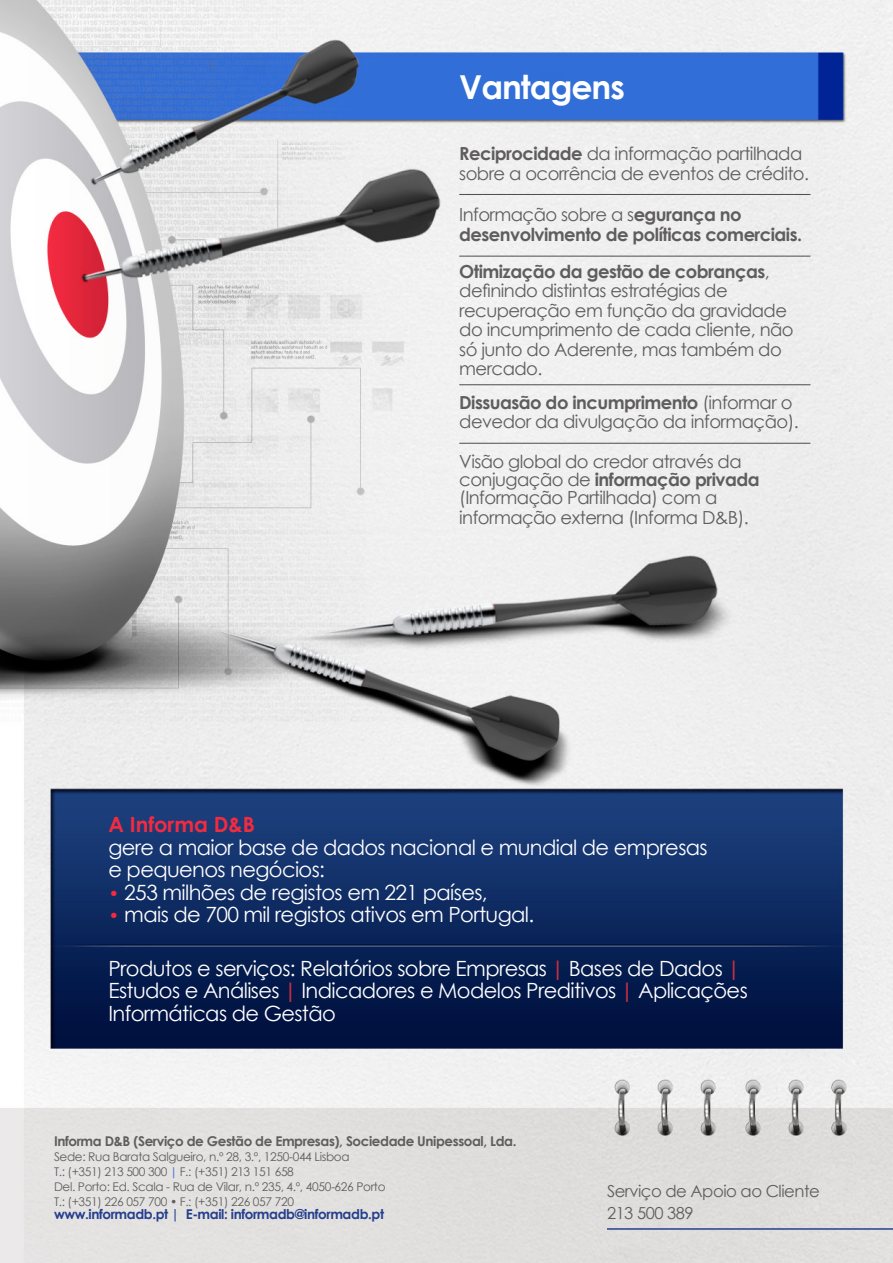
<style>
.page{position:relative;width:893px;height:1263px;background:#fff}
.page>*{position:absolute;margin:0;border:0;box-sizing:border-box;transform-origin:0 0}
.t1{font:700 33px "Century Gothic";letter-spacing:-.03em;color:#fff}
.t2{font:21px/22.5px "Century Gothic";letter-spacing:-.03em;color:#fff}
.t3{font:700 21px "Century Gothic";color:#f42a40}
.t4{font:18px/19.5px "Century Gothic";letter-spacing:-.03em;color:#5f5d5e}
.t5{font:700 18px/19.5px "Century Gothic";letter-spacing:-.03em;color:#5f5d5e}
.t6{font:16.5px "Century Gothic";letter-spacing:-.03em;color:#5f5d5e}
.t7{font:700 13.5px "Century Gothic";letter-spacing:-.03em;color:#5f5d5e}
.t8{font:700 13.5px "Century Gothic";letter-spacing:-.03em;color:#253f8e}
.t9{font:12px/15px "Century Gothic";letter-spacing:-.03em;color:#5f5d5e}
.s1{font-weight:700}
.s2{font-weight:400}
.s3{font-size:18px;color:#f42a40}
.s4{font-weight:700;color:#d02e43}
.s5{font-weight:700;color:#4b6ed4}
</style>
<div class="page">
<img style="left:0;top:0;width:893px;height:1263px">
<hr style="left:607px;top:1228px;width:286px;height:2px;background:#253f8e">
<hr style="left:459px;top:194px;width:351px;height:1px;background:#4b4c4d">
<hr style="left:459px;top:256px;width:351px;height:1px;background:#4b4c4d">
<hr style="left:459px;top:384px;width:351px;height:1px;background:#4b4c4d">
<hr style="left:459px;top:443px;width:351px;height:1px;background:#4b4c4d">
<p class="t1" style="left:459px;top:62px;width:167px">Vantagens</p>
<p class="t4" style="left:459px;top:144px;width:351px"><span class="s1">Reciprocidade</span> da informação partilhada sobre a ocorrência de eventos de crédito.</p>
<p class="t5" style="left:459px;top:204px;width:344px"><span class="s2">Informação sobre a s</span>egurança no desenvolvimento de políticas comerciais.</p>
<p class="t4" style="left:459px;top:261px;width:336px"><span class="s1">Otimização da gestão de cobranças</span>, definindo distintas estratégias de recuperação em função da gravidade do incumprimento de cada cliente, não só junto do Aderente, mas também do mercado.</p>
<p class="t4" style="left:459px;top:392px;width:341px"><span class="s1">Dissuasão do incumprimento</span> (informar o devedor da divulgação da informação).</p>
<p class="t4" style="left:459px;top:452px;width:302px;line-height:18.5px">Visão global do credor através da conjugação de <span class="s1">informação privada </span>(Informação Partilhada) com a informação externa (Informa D&amp;B).</p>
<p class="t3" style="left:108px;top:809px;width:148px">A Informa D&amp;B</p>
<p class="t2" style="left:108px;top:835px;width:601px">gere a maior base de dados nacional e mundial de empresas e pequenos negócios:</p>
<p class="t2" style="left:108px;top:880px;width:381px"><span class="s3">•</span> 253 milhões de registos em 221 países,</p>
<p class="t2" style="left:108px;top:903px;width:427px"><span class="s3">•</span> mais de 700 mil registos ativos em Portugal.</p>
<p class="t2" style="left:108px;top:956px;width:641px">Produtos e serviços: Relatórios sobre Empresas <span class="s4">|</span> Bases de Dados <span class="s4">|<br></span>Estudos e Análises <span class="s4">|</span> Indicadores e Modelos Preditivos <span class="s4">|</span> Aplicações<br>Informáticas de Gestão</p>
<p class="t7" style="left:54px;top:1130px;width:464px">Informa D&amp;B (Serviço de Gestão de Empresas), Sociedade Unipessoal, Lda.</p>
<p class="t9" style="left:54px;top:1148px;width:297px">Sede: Rua Barata Salgueiro, n.º 28, 3.º, 1250-044 Lisboa<br>T.: (+351) 213 500 300 <span class="s5">|</span> F.: (+351) 213 151 658</p>
<p class="t9" style="left:54px;top:1178px;width:333px">Del. Porto: Ed. Scala - Rua de Vilar, n.º 235, 4.º, 4050-626 Porto<br>T.: (+351) 226 057 700 • F.: (+351) 226 057 720</p>
<p class="t8" style="left:54px;top:1204px;width:332px">www.informadb.pt | E-mail: informadb@informadb.pt</p>
<p class="t6" style="left:607px;top:1179px;width:214px">Serviço de Apoio ao Cliente</p>
<p class="t6" style="left:607px;top:1202px;width:88px">213 500 389</p>
</div>
